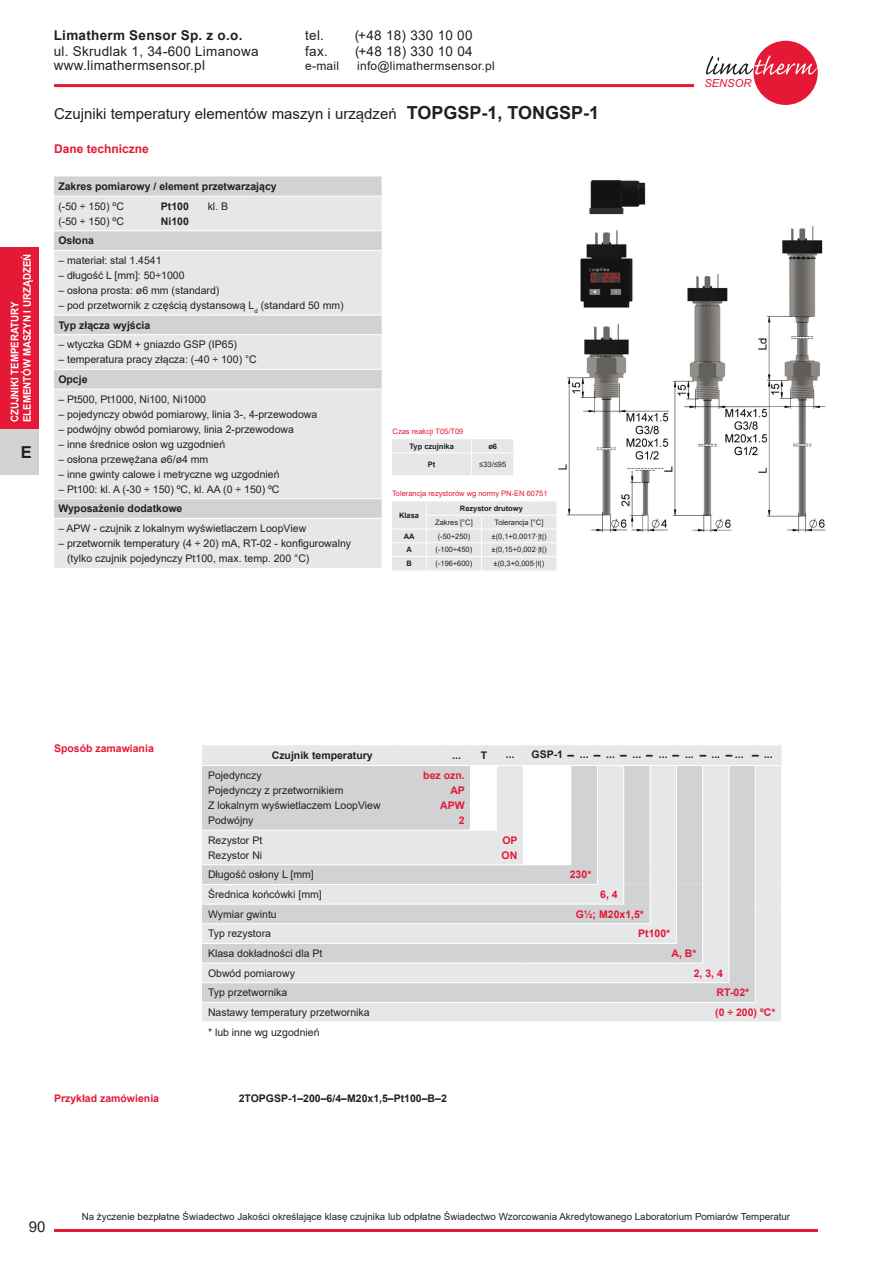
<style>
.page{position:relative;width:872px;height:1263px;background:#fff}
.page>*{position:absolute;margin:0;border:0;box-sizing:border-box;transform-origin:0 0}
.t1{font:700 16.5px "Arial";color:#231f20}
.t2{font:15px "Arial";color:#231f20}
.t3{font:13.5px/14.4px "Arial";letter-spacing:.02em;color:#231f20}
.t4{font:700 13.5px "Arial";letter-spacing:.02em;color:#231f20}
.t5{font:12px "Arial";letter-spacing:.02em;color:#231f20}
.t6{font:700 12px "Arial";color:#e51836}
.t7{font:700 12px "Arial";color:#231f20}
.t8{font:italic 11.1px "Arial";color:#e51836}
.t9{font:10.5px/15px "Arial";color:#231f20}
.t10{font:700 10.5px/15px "Arial";color:#231f20}
.t11{font:700 10.5px/15px "Arial";color:#e51836;text-align:right}
.t12{font:700 10.5px/12.3px "Arial";color:#fff;scale:.93 1}
.t13{font:9.75px "Arial";color:#231f20}
.t14{font:7.5px "Arial";color:#231f20}
.t15{font:7.5px "Arial";color:#e51836}
.t16{font:700 7.5px "Arial";color:#231f20}
.s1{font-weight:700;font-size:18px}
.s2{font-weight:700}
</style>
<div class="page">
<hr style="left:54px;top:1229px;width:764px;height:3px;background:#e51836">
<div style="left:0;top:429px;width:38px;height:46px;background:#d1d2d4"></div>
<div style="left:0;top:247px;width:38px;height:182px;background:#e51836"></div>
<div style="left:753px;top:41px;width:64px;height:64px;background:#e51836;border-radius:50%"></div>
<svg style="left:706px;top:55px;width:111px;height:20px"></svg>
<hr style="left:54px;top:84px;width:640px;height:3px;background:#e51836">
<svg style="left:54px;top:176px;width:327px;height:20px;background:#d2d3d5"></svg>
<svg style="left:54px;top:197px;width:327px;height:371px;background:#e1e2e4"></svg>
<hr style="left:54px;top:230px;width:103px;height:1px;background:#fff">
<hr style="left:157px;top:230px;width:46px;height:1px;background:#fff">
<hr style="left:203px;top:230px;width:178px;height:1px;background:#fff">
<hr style="left:54px;top:250px;width:103px;height:1px;background:#fff">
<hr style="left:157px;top:250px;width:46px;height:1px;background:#fff">
<hr style="left:203px;top:250px;width:178px;height:1px;background:#fff">
<hr style="left:54px;top:315px;width:103px;height:1px;background:#fff">
<hr style="left:157px;top:315px;width:46px;height:1px;background:#fff">
<hr style="left:203px;top:315px;width:178px;height:1px;background:#fff">
<hr style="left:54px;top:334px;width:103px;height:1px;background:#fff">
<hr style="left:157px;top:334px;width:46px;height:1px;background:#fff">
<hr style="left:203px;top:334px;width:178px;height:1px;background:#fff">
<hr style="left:54px;top:369px;width:103px;height:1px;background:#fff">
<hr style="left:157px;top:369px;width:46px;height:1px;background:#fff">
<hr style="left:203px;top:369px;width:178px;height:1px;background:#fff">
<hr style="left:54px;top:389px;width:103px;height:1px;background:#fff">
<hr style="left:157px;top:389px;width:46px;height:1px;background:#fff">
<hr style="left:203px;top:389px;width:178px;height:1px;background:#fff">
<hr style="left:54px;top:498px;width:103px;height:1px;background:#fff">
<hr style="left:157px;top:498px;width:46px;height:1px;background:#fff">
<hr style="left:203px;top:498px;width:178px;height:1px;background:#fff">
<hr style="left:54px;top:518px;width:103px;height:1px;background:#fff">
<hr style="left:157px;top:518px;width:46px;height:1px;background:#fff">
<hr style="left:203px;top:518px;width:178px;height:1px;background:#fff">
<svg style="left:202px;top:745px;width:580px;height:277px;background:#dfe0e2"></svg>
<img style="left:556px;top:180px;width:270px;height:367px">
<div style="left:392px;top:439px;width:121px;height:36px;background:#e6e7e9"></div>
<svg style="left:392px;top:501px;width:164px;height:69px;background:#e7e8ea"></svg>
<p class="t12" style="left:9px;top:422px;width:183px;rotate:-90deg">CZUJNIKI TEMPERATURY<br>ELEMENTÓW MASZYN I URZĄDZEŃ</p>
<h1 class="t1" style="left:21px;top:440px;width:13px">E</h1>
<p class="t3" style="left:305px;top:28px;width:20px">tel.</p>
<p class="t3" style="left:355px;top:28px;width:119px">(+48 18) 330 10 00</p>
<p class="t3" style="left:305px;top:44px;width:24px">fax.</p>
<p class="t3" style="left:355px;top:44px;width:119px">(+48 18) 330 10 04</p>
<p class="t5" style="left:305px;top:58px;width:35px">e-mail</p>
<p class="t5" style="left:357px;top:58px;width:139px">info@limathermsensor.pl</p>
<h2 class="t2" style="left:54px;top:104px;width:547px">Czujniki temperatury elementów maszyn i urządzeń <span class="s1">TOPGSP-1, TONGSP-1</span></h2>
<p class="t4" style="left:54px;top:26px;width:190px">Limatherm Sensor Sp. z o.o.</p>
<p class="t3" style="left:54px;top:44px;width:206px">ul. Skrudlak 1, 34-600 Limanowa www.limathermsensor.pl</p>
<p class="t6" style="left:54px;top:140px;width:96px">Dane techniczne</p>
<p class="t10" style="left:58px;top:179px;width:220px">Zakres pomiarowy / element przetwarzający</p>
<p class="t9" style="left:58px;top:198px;width:67px">(-50 ÷ 150) ºC (-50 ÷ 150) ºC</p>
<p class="t10" style="left:161px;top:199px;width:30px">Pt100<br>Ni100</p>
<p class="t9" style="left:208px;top:198px;width:22px">kl. B</p>
<p class="t10" style="left:58px;top:233px;width:37px">Osłona</p>
<p class="t9" style="left:58px;top:253px;width:105px">– materiał: stal 1.4541</p>
<p class="t9" style="left:58px;top:268px;width:128px">– długość L [mm]: 50÷1000</p>
<p class="t9" style="left:58px;top:283px;width:163px">– osłona prosta: ø6 mm (standard)</p>
<p class="t9" style="left:58px;top:295px;width:287px;line-height:19.6px">– pod przetwornik z częścią dystansową L<sub>d</sub> (standard 50 mm)<br><span class="s2">Typ złącza wyjścia</span></p>
<p class="t9" style="left:58px;top:337px;width:180px">– wtyczka GDM + gniazdo GSP (IP65)</p>
<p class="t9" style="left:58px;top:352px;width:200px">– temperatura pracy złącza: (-40 ÷ 100) °C</p>
<p class="t10" style="left:58px;top:372px;width:31px">Opcje</p>
<p class="t9" style="left:58px;top:391px;width:149px">– Pt500, Pt1000, Ni100, Ni1000</p>
<p class="t9" style="left:58px;top:406px;width:260px">– pojedynczy obwód pomiarowy, linia 3-, 4-przewodowa</p>
<p class="t9" style="left:58px;top:421px;width:237px">– podwójny obwód pomiarowy, linia 2-przewodowa</p>
<p class="t9" style="left:58px;top:436px;width:168px">– inne średnice osłon wg uzgodnień</p>
<p class="t9" style="left:58px;top:451px;width:151px">– osłona przewężana ø6/ø4 mm</p>
<p class="t9" style="left:58px;top:466px;width:223px">– inne gwinty calowe i metryczne wg uzgodnień</p>
<p class="t9" style="left:58px;top:481px;width:223px">– Pt100: kl. A (-30 ÷ 150) ºC, kl. AA (0 ÷ 150) ºC</p>
<p class="t10" style="left:58px;top:501px;width:126px">Wyposażenie dodatkowe</p>
<p class="t9" style="left:58px;top:521px;width:249px">– APW - czujnik z lokalnym wyświetlaczem LoopView</p>
<p class="t9" style="left:67px;top:536px;width:285px;text-indent:-9px">– przetwornik temperatury (4 ÷ 20) mA, RT-02 - konfigurowalny (tylko czujnik pojedynczy Pt100, max. temp. 200 °C)</p>
<p class="t15" style="left:392px;top:426px;width:72px">Czas reakcji T05/T09</p>
<p class="t16" style="left:409px;top:441px;width:46px">Typ czujnika</p>
<p class="t16" style="left:488px;top:441px;width:10px">ø6</p>
<p class="t16" style="left:428px;top:459px;width:9px">Pt</p>
<p class="t14" style="left:479px;top:459px;width:28px">≤33/≤95</p>
<p class="t15" style="left:392px;top:488px;width:157px">Tolerancja rezystorów wg normy PN-EN 60751</p>
<p class="t16" style="left:399px;top:510px;width:22px">Klasa</p>
<p class="t16" style="left:460px;top:503px;width:64px">Rezystor drutowy</p>
<p class="t14" style="left:435px;top:517px;width:39px">Zakres [°C]</p>
<p class="t14" style="left:494px;top:517px;width:50px">Tolerancja [°C]</p>
<p class="t16" style="left:404px;top:531px;width:12px">AA</p>
<p class="t14" style="left:438px;top:531px;width:34px">(-50÷250)</p>
<p class="t14" style="left:491px;top:531px;width:56px">±(0,1+0,0017∙|t|)</p>
<p class="t16" style="left:406px;top:544px;width:7px">A</p>
<p class="t14" style="left:435px;top:545px;width:38px">(-100÷450)</p>
<p class="t14" style="left:491px;top:545px;width:56px">±(0,15+0,002∙|t|)</p>
<p class="t16" style="left:406px;top:558px;width:7px">B</p>
<p class="t14" style="left:435px;top:558px;width:38px">(-196÷600)</p>
<p class="t14" style="left:493px;top:558px;width:52px">±(0,3+0,005∙|t|)</p>
<p class="t8" style="left:704px;top:76px;width:48px">SENSOR</p>
<p class="t11" style="left:54px;top:741px;width:101px">Sposób zamawiania</p>
<p class="t10" style="left:272px;top:748px;width:102px">Czujnik temperatury</p>
<p class="t10" style="left:452px;top:748px;width:10px">...</p>
<p class="t10" style="left:481px;top:748px;width:8px">T</p>
<p class="t10" style="left:506px;top:747px;width:10px">...</p>
<p class="t10" style="left:531px;top:747px;width:33px">GSP-1</p>
<p class="t10" style="left:580px;top:747px;width:10px">...</p>
<p class="t10" style="left:606px;top:747px;width:10px">...</p>
<p class="t10" style="left:632px;top:747px;width:10px">...</p>
<p class="t10" style="left:659px;top:747px;width:10px">...</p>
<p class="t10" style="left:685px;top:747px;width:10px">...</p>
<p class="t10" style="left:711px;top:747px;width:10px">...</p>
<p class="t10" style="left:735px;top:747px;width:10px">...</p>
<p class="t10" style="left:764px;top:747px;width:10px">...</p>
<p class="t9" style="left:208px;top:768px;width:174px">Pojedynczy<br>Pojedynczy z przetwornikiem<br>Z lokalnym wyświetlaczem LoopView<br>Podwójny</p>
<p class="t11" style="left:423px;top:768px;width:43px">bez ozn.<br>AP<br>APW<br>2</p>
<p class="t9" style="left:208px;top:832px;width:56px">Rezystor Pt<br>Rezystor Ni</p>
<p class="t11" style="left:501px;top:833px;width:17px;text-align:left">OP<br>ON</p>
<p class="t9" style="left:208px;top:867px;width:107px">Długość osłony L [mm]</p>
<p class="t11" style="left:570px;top:867px;width:23px">230*</p>
<p class="t9" style="left:208px;top:887px;width:115px">Średnica końcówki [mm]</p>
<p class="t11" style="left:600px;top:887px;width:19px">6, 4</p>
<p class="t9" style="left:208px;top:906px;width:70px">Wymiar gwintu</p>
<p class="t11" style="left:575px;top:907px;width:70px">G½; M20x1,5*</p>
<p class="t9" style="left:208px;top:926px;width:65px">Typ rezystora</p>
<p class="t11" style="left:638px;top:926px;width:34px">Pt100*</p>
<p class="t9" style="left:208px;top:946px;width:116px">Klasa dokładności dla Pt</p>
<p class="t11" style="left:671px;top:946px;width:27px">A, B*</p>
<p class="t9" style="left:208px;top:965px;width:88px">Obwód pomiarowy</p>
<p class="t11" style="left:693px;top:966px;width:31px">2, 3, 4</p>
<p class="t9" style="left:208px;top:985px;width:81px">Typ przetwornika</p>
<p class="t11" style="left:716px;top:985px;width:34px">RT-02*</p>
<p class="t9" style="left:208px;top:1005px;width:163px">Nastawy temperatury przetwornika</p>
<p class="t11" style="left:715px;top:1005px;width:62px">(0 ÷ 200) ºC*</p>
<p class="t9" style="left:208px;top:1024px;width:113px">* lub inne wg uzgodnień</p>
<p class="t7" style="left:567px;top:746px;width:34px">– –</p>
<p class="t7" style="left:620px;top:746px;width:34px">– –</p>
<p class="t7" style="left:672px;top:746px;width:35px">– –</p>
<p class="t7" style="left:726px;top:746px;width:34px">– –</p>
<p class="t11" style="left:54px;top:1091px;width:107px">Przykład zamówienia</p>
<p class="t10" style="left:239px;top:1091px;width:210px">2TOPGSP-1–200–6/4–M20x1,5–Pt100–B–2</p>
<h2 class="t2" style="left:29px;top:1216px;width:18px">90</h2>
<p class="t13" style="left:82px;top:1209px;width:710px">Na życzenie bezpłatne Świadectwo Jakości określające klasę czujnika lub odpłatne Świadectwo Wzorcowania Akredytowanego Laboratorium Pomiarów Temperatur</p>
</div>
